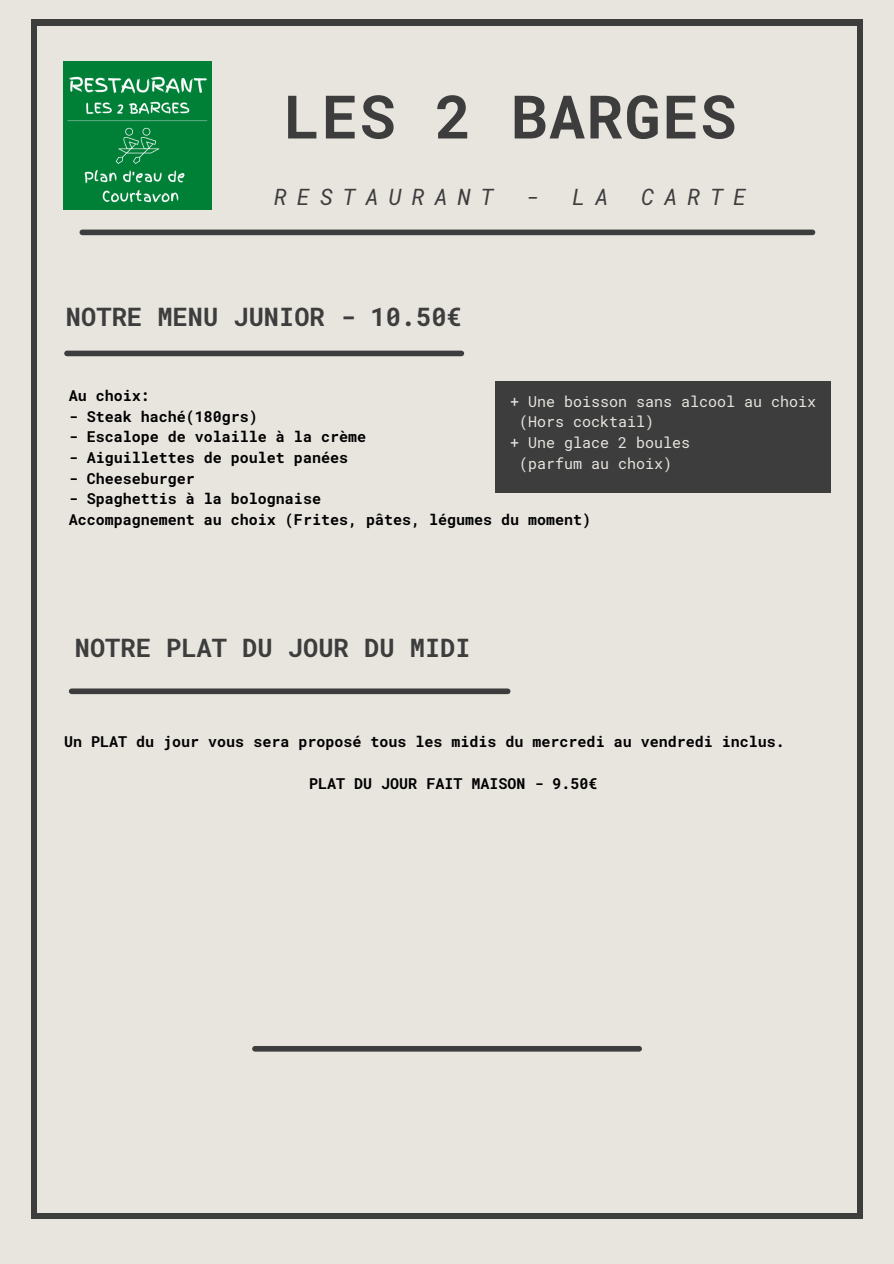
<style>
.page{position:relative;width:894px;height:1264px;background:#fff}
.page>*{position:absolute;margin:0;border:0;box-sizing:border-box;transform-origin:0 0}
.t1{font:700 60px "Roboto Mono";letter-spacing:.03em;color:#3d3d3d}
.t2{font:700 25.35px "Roboto Mono";color:#3d3d3d}
.t3{font:italic 22.5px "Roboto Mono";letter-spacing:.435em;color:#3d3d3d}
.t4{font:700 15px "Roboto Mono";color:#000}
.t5{font:15px "Roboto Mono";color:#e8e5df}
</style>
<div class="page">
<div style="left:0;top:0;width:893px;height:1263px;background:#e8e5df"></div>
<div style="left:31px;top:19px;width:831px;height:1200px;background:#3d3d3d"></div>
<div style="left:38px;top:26px;width:818px;height:1186px;background:#e8e5df"></div>
<div style="left:82px;top:229px;width:730px;height:6px;background:#3d3d3d"></div>
<div style="left:67px;top:350px;width:394px;height:6px;background:#3d3d3d"></div>
<img style="left:64px;top:62px;width:147px;height:147px">
<div style="left:72px;top:688px;width:435px;height:6px;background:#3d3d3d"></div>
<div style="left:494px;top:381px;width:336px;height:111px;background:#3d3d3d"></div>
<div style="left:255px;top:1045px;width:384px;height:6px;background:#3d3d3d"></div>
<p class="t1" style="left:283px;top:76px;width:454px">LES 2 BARGES</p>
<p class="t3" style="left:274px;top:181px;width:221px">RESTAURANT</p>
<p class="t3" style="left:526px;top:181px;width:84px">- LA</p>
<p class="t3" style="left:641px;top:181px;width:106px">CARTE</p>
<p class="t2" style="left:66px;top:299px;width:397px">NOTRE MENU JUNIOR - 10.50€</p>
<p class="t4" style="left:69px;top:385px;width:83px">Au choix:</p>
<p class="t4" style="left:69px;top:406px;width:191px">- Steak haché(180grs)</p>
<p class="t4" style="left:69px;top:426px;width:299px">- Escalope de volaille à la crème</p>
<p class="t4" style="left:69px;top:447px;width:281px">- Aiguillettes de poulet panées</p>
<p class="t4" style="left:69px;top:468px;width:128px">- Cheeseburger</p>
<p class="t4" style="left:69px;top:488px;width:254px">- Spaghettis à la bolognaise</p>
<p class="t4" style="left:69px;top:509px;width:524px">Accompagnement au choix (Frites, pâtes, légumes du moment)</p>
<p class="t5" style="left:510px;top:391px;width:308px">+ Une boisson sans alcool au choix</p>
<p class="t5" style="left:519px;top:412px;width:137px">(Hors cocktail)</p>
<p class="t5" style="left:510px;top:432px;width:182px">+ Une glace 2 boules</p>
<p class="t5" style="left:519px;top:453px;width:155px">(parfum au choix)</p>
<p class="t2" style="left:75px;top:630px;width:397px">NOTRE PLAT DU JOUR DU MIDI</p>
<p class="t4" style="left:64px;top:731px;width:722px">Un PLAT du jour vous sera proposé tous les midis du mercredi au vendredi inclus.</p>
<p class="t4" style="left:309px;top:773px;width:290px">PLAT DU JOUR FAIT MAISON - 9.50€</p>
</div>
